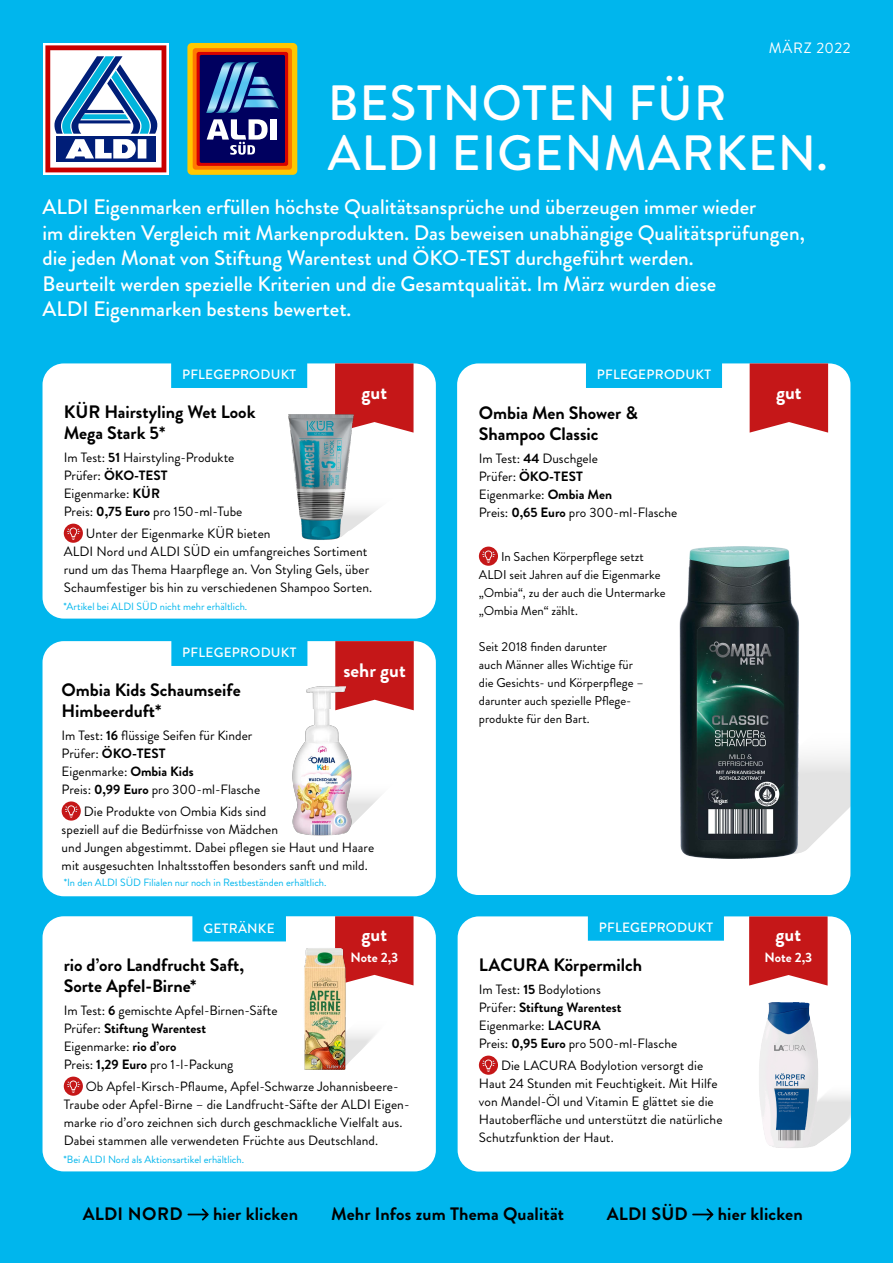
<style>
.page{position:relative;width:893px;height:1263px;background:#00b6ed}
.page>*{position:absolute;margin:0;border:0;box-sizing:border-box;transform-origin:0 0}
.t1{font:500 49.5px/49.5px "Brandon Grotesque";letter-spacing:.02em;color:#fff}
.t2{font:500 21px/25.5px "Brandon Grotesque";color:#fff}
.t3{font:700 19.5px "Brandon Grotesque";color:#fff}
.t4{font:700 18px/21px "Brandon Grotesque";color:#000}
.t5{font:700 18px "Brandon Grotesque";letter-spacing:.02em;color:#000}
.t6{font:15px "Brandon Grotesque";letter-spacing:.04em;color:#fff}
.t7{font:13.5px/18px "Brandon Grotesque";letter-spacing:.005em;color:#000}
.t8{font:500 13.5px "Brandon Grotesque";letter-spacing:.02em;color:#fff}
.t9{font:700 13.5px "Brandon Grotesque";color:#fff}
.t10{font:12.75px/18px "Brandon Grotesque";color:#000}
.t11{font:10.5px "Brandon Grotesque";color:#00b6ed}
.s1{font-weight:700}
</style>
<div class="page">
<div style="left:457px;top:363px;width:393px;height:532px;background:#fff;border-radius:21px"></div>
<img style="left:679px;top:546px;width:171px;height:335px">
<div style="left:586px;top:362px;width:136px;height:26px;background:#00b6ed"></div>
<svg style="left:692px;top:1208px;width:21px;height:12px"></svg>
<svg style="left:187px;top:1208px;width:22px;height:12px"></svg>
<div style="left:187px;top:43px;width:110px;height:132px;background:#ffc800;border-radius:4px"></div>
<div style="left:193px;top:48px;width:99px;height:122px;background:linear-gradient(to right,#f70,#ff7800);border-radius:3px"></div>
<div style="left:197px;top:52px;width:91px;height:114px;background:#d70000;border-radius:2px"></div>
<div style="left:200px;top:55px;width:85px;height:108px;background:#00005f;border-radius:2px"></div>
<div style="left:271px;top:119px;width:6px;height:21px;background:#fff"></div>
<svg style="left:207px;top:119px;width:61px;height:36px"></svg>
<svg style="left:206px;top:62px;width:73px;height:51px"></svg>
<div style="left:43px;top:43px;width:126px;height:132px;background:linear-gradient(to right,#fff,#fff)"></div>
<svg style="left:45px;top:45px;width:121px;height:127px;background:#a19cb6"></svg>
<div style="left:43px;top:363px;width:393px;height:256px;background:#fff;border-radius:21px"></div>
<svg style="left:64px;top:524px;width:19px;height:19px"></svg>
<svg style="left:67px;top:527px;width:13px;height:13px"></svg>
<div style="left:171px;top:362px;width:136px;height:26px;background:#00b6ed"></div>
<svg style="left:335px;top:363px;width:79px;height:70px;background:#c82728"></svg>
<svg style="left:371px;top:508px;width:7px;height:6px"></svg>
<img style="left:288px;top:406px;width:83px;height:134px">
<svg style="left:479px;top:547px;width:19px;height:19px"></svg>
<svg style="left:482px;top:550px;width:13px;height:13px"></svg>
<svg style="left:750px;top:363px;width:78px;height:70px;background:#c92b2c"></svg>
<div style="left:458px;top:916px;width:393px;height:255px;background:#fff;border-radius:21px"></div>
<svg style="left:819px;top:1091px;width:32px;height:52px"></svg>
<img style="left:759px;top:1002px;width:60px;height:146px">
<svg style="left:479px;top:1055px;width:19px;height:20px"></svg>
<svg style="left:482px;top:1059px;width:13px;height:13px"></svg>
<div style="left:588px;top:915px;width:136px;height:26px;background:#00b6ed"></div>
<svg style="left:749px;top:916px;width:79px;height:69px;background:#c9292a"></svg>
<div style="left:43px;top:916px;width:393px;height:255px;background:#fff;border-radius:21px"></div>
<svg style="left:64px;top:1076px;width:19px;height:20px"></svg>
<svg style="left:67px;top:1080px;width:13px;height:13px"></svg>
<svg style="left:335px;top:916px;width:79px;height:69px;background:#c92a2b"></svg>
<div style="left:192px;top:916px;width:94px;height:25px;background:#00b6ed"></div>
<svg style="left:355px;top:1033px;width:20px;height:23px"></svg>
<img style="left:304px;top:945px;width:51px;height:125px">
<div style="left:43px;top:641px;width:393px;height:255px;background:#fff;border-radius:21px"></div>
<div style="left:171px;top:640px;width:136px;height:26px;background:#00b6ed"></div>
<svg style="left:62px;top:801px;width:19px;height:20px"></svg>
<svg style="left:65px;top:805px;width:13px;height:13px"></svg>
<svg style="left:335px;top:641px;width:79px;height:69px;background:#c9292a"></svg>
<svg style="left:353px;top:795px;width:28px;height:29px"></svg>
<img style="left:292px;top:684px;width:61px;height:152px">
<p class="t6" style="left:769px;top:38px;width:83px">MÄRZ 2022</p>
<h1 class="t1" style="left:328px;top:79px;width:501px">BESTNOTEN FÜR<br>ALDI EIGENMARKEN.</h1>
<p class="t2" style="left:43px;top:195px;width:764px">ALDI Eigenmarken erfüllen höchste Qualitätsansprüche und überzeugen immer wieder<br>im direkten Vergleich mit Markenprodukten. Das beweisen unabhängige Qualitätsprüfungen, die jeden Monat von Stiftung Warentest und ÖKO-TEST durchgeführt werden.<br>Beurteilt werden spezielle Kriterien und die Gesamtqualität. Im März wurden diese<br>ALDI Eigenmarken bestens bewertet.</p>
<p class="t8" style="left:182px;top:365px;width:116px">PFLEGEPRODUKT</p>
<h3 class="t3" style="left:362px;top:378px;width:27px">gut</h3>
<h3 class="t4" style="left:64px;top:402px;width:193px">KÜR Hairstyling Wet Look<br>Mega Stark 5*</h3>
<p class="t7" style="left:64px;top:449px;width:180px">Im Test: <span class="s1">51</span> Hairstyling-Produkte<br>Prüfer: <span class="s1">ÖKO-TEST<br></span>Eigenmarke: <span class="s1">KÜR<br></span>Preis: <span class="s1">0,75 Euro</span> pro 150-ml-Tube</p>
<p class="t7" style="left:64px;top:525px;width:310px;text-indent:22px">Unter der Eigenmarke KÜR bieten<br>ALDI Nord und ALDI SÜD ein umfangreiches Sortiment rund um das Thema Haarpflege an. Von Styling Gels, über Schaumfestiger bis hin zu verschiedenen Shampoo Sorten.</p>
<p class="t11" style="left:64px;top:599px;width:185px">*Artikel bei ALDI SÜD nicht mehr erhältlich.</p>
<p class="t8" style="left:182px;top:643px;width:116px">PFLEGEPRODUKT</p>
<h3 class="t3" style="left:343px;top:657px;width:64px">sehr gut</h3>
<h3 class="t4" style="left:62px;top:680px;width:181px">Ombia Kids Schaumseife<br>Himbeerduft*</h3>
<p class="t7" style="left:62px;top:726px;width:200px">Im Test: <span class="s1">16</span> flüssige Seifen für Kinder<br>Prüfer: <span class="s1">ÖKO-TEST<br></span>Eigenmarke: <span class="s1">Ombia Kids<br></span>Preis: <span class="s1">0,99 Euro</span> pro 300-ml-Flasche</p>
<p class="t7" style="left:62px;top:803px;width:314px;text-indent:22px">Die Produkte von Ombia Kids sind<br>speziell auf die Bedürfnisse von Mädchen<br>und Jungen abgestimmt. Dabei pflegen sie Haut und Haare mit ausgesuchten Inhaltsstoffen besonders sanft und mild.</p>
<p class="t11" style="left:64px;top:875px;width:264px">*In den ALDI SÜD Filialen nur noch in Restbeständen erhältlich.</p>
<p class="t8" style="left:204px;top:919px;width:73px">GETRÄNKE</p>
<h3 class="t3" style="left:362px;top:920px;width:27px">gut</h3>
<p class="t9" style="left:351px;top:947px;width:49px">Note 2,3</p>
<h3 class="t4" style="left:64px;top:955px;width:182px">rio d’oro Landfrucht Saft,<br>Sorte Apfel-Birne*</h3>
<p class="t7" style="left:64px;top:1001px;width:215px">Im Test: <span class="s1">6</span> gemischte Apfel-Birnen-Säfte<br>Prüfer: <span class="s1">Stiftung Warentest<br></span>Eigenmarke: <span class="s1">rio d’oro<br></span>Preis: <span class="s1">1,29 Euro</span> pro 1-l-Packung</p>
<p class="t7" style="left:64px;top:1078px;width:347px;text-indent:22px">Ob Apfel-Kirsch-Pflaume, Apfel-Schwarze Johannisbeere-Traube oder Apfel-Birne – die Landfrucht-Säfte der ALDI Eigen&shy;marke rio d’oro zeichnen sich durch geschmackliche Vielfalt aus.<br>Dabei stammen alle verwendeten Früchte aus Deutschland.</p>
<p class="t11" style="left:64px;top:1152px;width:182px">*Bei ALDI Nord als Aktionsartikel erhältlich.</p>
<p class="t8" style="left:597px;top:365px;width:116px">PFLEGEPRODUKT</p>
<h3 class="t4" style="left:479px;top:403px;width:160px">Ombia Men Shower &amp;<br>Shampoo Classic</h3>
<p class="t7" style="left:479px;top:449px;width:200px">Im Test: <span class="s1">44</span> Duschgele<br>Prüfer: <span class="s1">ÖKO-TEST<br></span>Eigenmarke: <span class="s1">Ombia Men<br></span>Preis: <span class="s1">0,65 Euro</span> pro 300-ml-Flasche</p>
<p class="t10" style="left:479px;top:548px;width:188px;text-indent:22px">In Sachen Körperpflege setzt<br>ALDI seit Jahren auf die Eigenmarke „Ombia“, zu der auch die Untermarke „Ombia Men“ zählt.</p>
<p class="t10" style="left:479px;top:638px;width:166px">Seit 2018 finden darunter<br>auch Männer alles Wichtige für die Gesichts- und Körperpflege – darunter auch spezielle Pflege&shy;produkte für den Bart.</p>
<h3 class="t3" style="left:776px;top:379px;width:27px">gut</h3>
<p class="t8" style="left:599px;top:918px;width:116px">PFLEGEPRODUKT</p>
<h3 class="t4" style="left:479px;top:955px;width:165px">LACURA Körpermilch</h3>
<p class="t7" style="left:479px;top:980px;width:200px">Im Test: <span class="s1">15</span> Bodylotions<br>Prüfer: <span class="s1">Stiftung Warentest<br></span>Eigenmarke: <span class="s1">LACURA<br></span>Preis: <span class="s1">0,95 Euro</span> pro 500-ml-Flasche</p>
<p class="t7" style="left:479px;top:1057px;width:245px;text-indent:22px">Die LACURA Bodylotion versorgt die Haut 24 Stunden mit Feuchtigkeit. Mit Hilfe von Mandel-Öl und Vitamin E glättet sie die Hautoberfläche und unterstützt die natürliche Schutzfunktion der Haut.</p>
<h3 class="t3" style="left:776px;top:920px;width:27px">gut</h3>
<p class="t9" style="left:764px;top:947px;width:49px">Note 2,3</p>
<h3 class="t5" style="left:83px;top:1202px;width:102px">ALDI NORD</h3>
<h3 class="t4" style="left:213px;top:1204px;width:86px">hier klicken</h3>
<h3 class="t4" style="left:331px;top:1204px;width:235px">Mehr Infos zum Thema Qualität</h3>
<h3 class="t4" style="left:607px;top:1204px;width:83px">ALDI SÜD</h3>
<h3 class="t4" style="left:718px;top:1204px;width:86px">hier klicken</h3>
</div>
